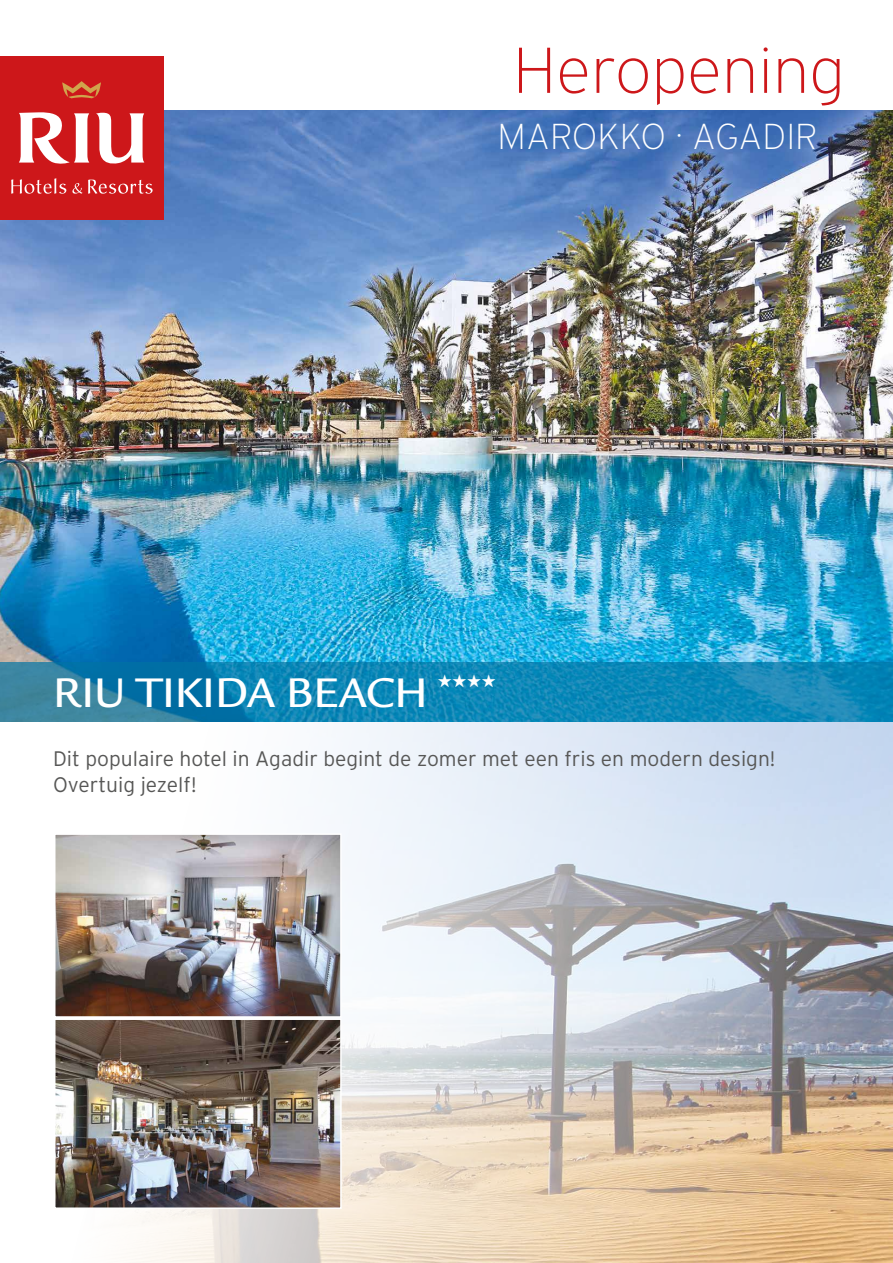
<style>
.page{position:relative;width:893px;height:1263px;background:#fff}
.page>*{position:absolute;margin:0;border:0;box-sizing:border-box;transform-origin:0 0}
.t1{font:200 64.5px "Interstate";color:#cd171a}
.t2{font:500 45px "Legacy San ITC";color:#fff}
.t3{font:200 36px "Interstate";color:#fff}
.t4{font:300 21px/25.5px "Interstate";color:#575756}
.t5{font:18px "Zapf Dingbats ITC";color:#fff}
</style>
<div class="page">
<img style="left:0;top:111px;width:893px;height:1152px">
<div style="left:0;top:56px;width:163px;height:163px;background:#cd171a"></div>
<svg style="left:11px;top:178px;width:55px;height:16px"></svg>
<svg style="left:72px;top:180px;width:81px;height:14px"></svg>
<svg style="left:96px;top:113px;width:49px;height:51px"></svg>
<svg style="left:19px;top:112px;width:70px;height:52px"></svg>
<svg style="left:62px;top:81px;width:39px;height:17px"></svg>
<svg style="left:0;top:662px;width:893px;height:60px;background:#1384b2"></svg>
<img style="left:57px;top:836px;width:282px;height:179px">
<div style="left:54px;top:833px;width:288px;height:185px;border:2px solid #fff"></div>
<img style="left:57px;top:1021px;width:282px;height:185px">
<div style="left:54px;top:1018px;width:288px;height:191px;border:2px solid #fff"></div>
<h1 class="t1" style="left:513px;top:35px;width:334px">Heropening</h1>
<h3 class="t3" style="left:498px;top:117px;width:322px">MAROKKO · AGADIR</h3>
<h2 class="t2" style="left:53px;top:667px;width:376px">RIU TIKIDA BEACH</h2>
<p class="t5" style="left:438px;top:672px;width:60px">★★★★</p>
<p class="t4" style="left:53px;top:746px;width:724px">Dit populaire hotel in Agadir begint de zomer met een fris en modern design!<br>Overtuig jezelf!</p>
</div>
